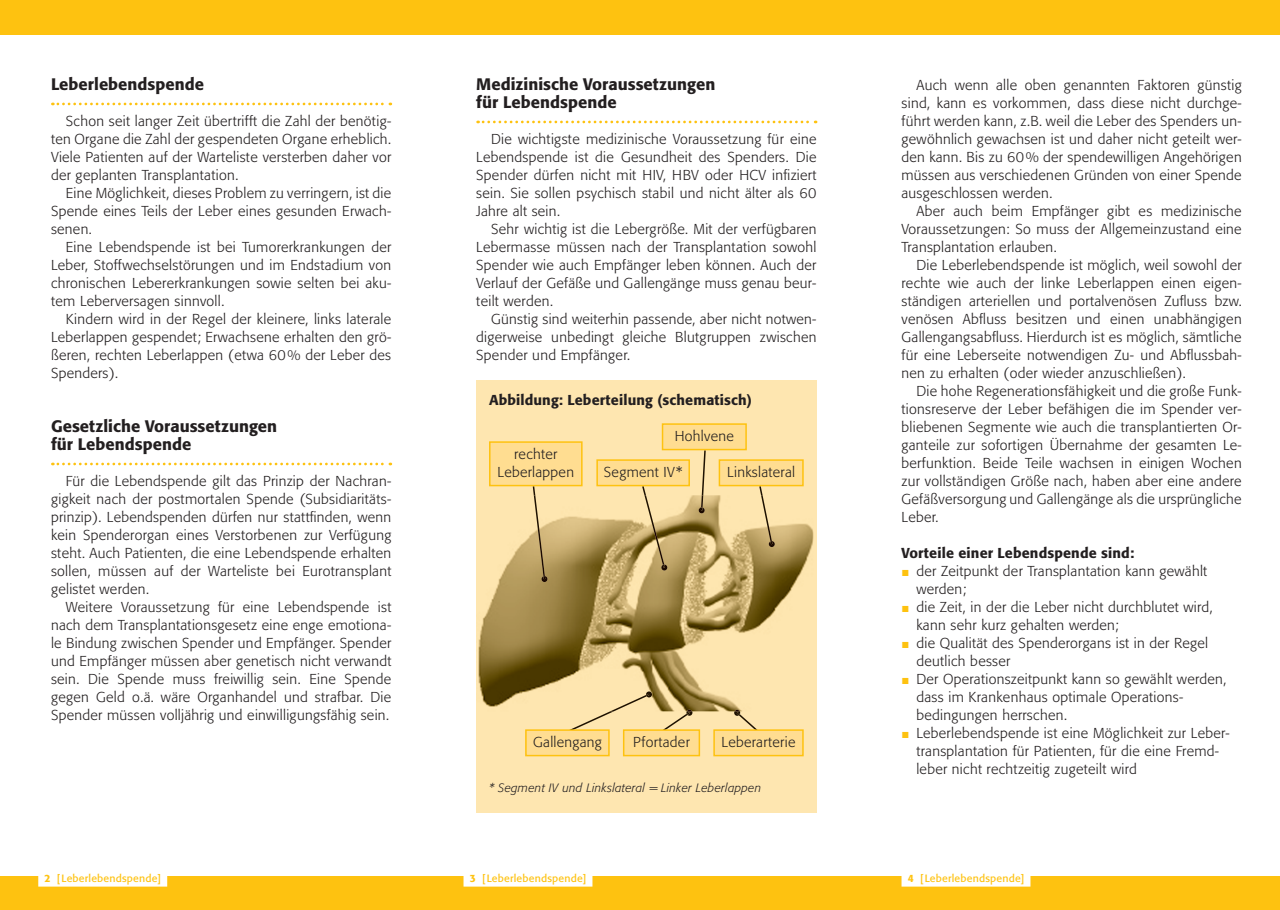
<style>
.page{position:relative;width:1280px;height:910px;background:#fff}
.page>*{position:absolute;margin:0;border:0;box-sizing:border-box;transform-origin:0 0}
.t1{font:500 16.5px/18px "Formata BQ";color:#231f20}
.t2{font:300 14.25px/18px "Formata BQ";letter-spacing:.02em;color:#231f20;text-align:justify}
.t3{font:500 14.25px "Formata BQ";letter-spacing:.01em;color:#231f20}
.t4{font:italic 300 12px "Formata BQ";letter-spacing:.02em;color:#231f20}
.t5{font:10.5px "Formata BQ";letter-spacing:.02em;color:#fec210}
.s1{font-family:"European Pi Three";font-weight:400;color:#fec210}
.s2{font-weight:500}
</style>
<div class="page">
<div style="left:0;top:0;width:1280px;height:34px;background:#fec210"></div>
<div style="left:0;top:876px;width:1280px;height:34px;background:#fec210"></div>
<div style="left:476px;top:380px;width:340px;height:432px;background:#fee6b0"></div>
<div style="left:901px;top:875px;width:129px;height:12px;background:#fff"></div>
<div style="left:463px;top:875px;width:129px;height:12px;background:#fff"></div>
<div style="left:38px;top:875px;width:129px;height:12px;background:#fff"></div>
<svg style="left:478px;top:121px;width:338px;height:2px"></svg>
<svg style="left:52px;top:103px;width:339px;height:2px"></svg>
<svg style="left:52px;top:463px;width:339px;height:2px"></svg>
<img style="left:478px;top:495px;width:335px;height:216px">
<svg style="left:533px;top:486px;width:2px;height:9px"></svg>
<img style="left:534px;top:495px;width:11px;height:81px">
<svg style="left:541px;top:576px;width:6px;height:6px"></svg>
<svg style="left:661px;top:710px;width:31px;height:19px"></svg>
<svg style="left:734px;top:710px;width:25px;height:19px"></svg>
<svg style="left:571px;top:711px;width:43px;height:18px"></svg>
<img style="left:610px;top:695px;width:37px;height:16px">
<svg style="left:646px;top:691px;width:6px;height:6px"></svg>
<svg style="left:642px;top:486px;width:4px;height:9px"></svg>
<img style="left:644px;top:495px;width:20px;height:70px">
<svg style="left:661px;top:564px;width:6px;height:6px"></svg>
<svg style="left:759px;top:486px;width:4px;height:9px"></svg>
<img style="left:761px;top:495px;width:11px;height:46px">
<svg style="left:769px;top:541px;width:6px;height:6px"></svg>
<svg style="left:699px;top:450px;width:7px;height:63px"></svg>
<div style="left:490px;top:442px;width:92px;height:44px;background:#ffdd91"></div>
<div style="left:489px;top:441px;width:94px;height:45px;border:2px solid #fec210"></div>
<div style="left:597px;top:460px;width:92px;height:26px;background:#ffdd91"></div>
<div style="left:596px;top:459px;width:94px;height:27px;border:2px solid #fec210"></div>
<div style="left:662px;top:424px;width:84px;height:26px;background:#ffdd91"></div>
<div style="left:662px;top:423px;width:85px;height:27px;border:2px solid #fec210"></div>
<div style="left:719px;top:460px;width:84px;height:26px;background:#ffdd91"></div>
<div style="left:719px;top:459px;width:85px;height:27px;border:2px solid #fec210"></div>
<div style="left:624px;top:730px;width:75px;height:26px;background:#ffdd91"></div>
<div style="left:623px;top:729px;width:77px;height:27px;border:2px solid #fec210"></div>
<div style="left:526px;top:730px;width:83px;height:26px;background:#ffdd91"></div>
<div style="left:525px;top:729px;width:85px;height:27px;border:2px solid #fec210"></div>
<div style="left:714px;top:730px;width:89px;height:26px;background:#ffdd91"></div>
<div style="left:713px;top:729px;width:91px;height:27px;border:2px solid #fec210"></div>
<p class="t1" style="left:51px;top:77px;width:155px">Leberlebendspende</p>
<p class="t2" style="left:51px;top:113px;width:342px;text-indent:15px">Schon seit langer Zeit übertrifft die Zahl der benötig&shy;ten Organe die Zahl der gespendeten Organe erheblich.<br>Viele Patienten auf der Warteliste versterben daher vor der geplanten Transplantation.</p>
<p class="t2" style="left:51px;top:185px;width:342px;text-indent:15px">Eine Möglichkeit, dieses Problem zu verringern, ist die Spende eines Teils der Leber eines gesunden Erwach&shy;senen.</p>
<p class="t2" style="left:51px;top:239px;width:342px;text-indent:15px">Eine Lebendspende ist bei Tumorerkrankungen der Leber, Stoffwechselstörungen und im Endstadium von chronischen Lebererkrankungen sowie selten bei aku&shy;tem Leberversagen sinnvoll.</p>
<p class="t2" style="left:51px;top:311px;width:342px;text-indent:15px">Kindern wird in der Regel der kleinere, links laterale Leberlappen gespendet; Erwachsene erhalten den grö&shy;ßeren, rechten Leberlappen (etwa 60% der Leber des Spenders).</p>
<p class="t1" style="left:51px;top:419px;width:228px">Gesetzliche Voraussetzungen für Lebendspende</p>
<p class="t2" style="left:51px;top:473px;width:342px;text-indent:15px">Für die Lebendspende gilt das Prinzip der Nachran&shy;gigkeit nach der postmortalen Spende (Subsidiaritäts&shy;prinzip). Lebendspenden dürfen nur stattfinden, wenn kein Spenderorgan eines Verstorbenen zur Verfügung steht. Auch Patienten, die eine Lebendspende erhalten sollen, müssen auf der Warteliste bei Eurotransplant gelistet werden.</p>
<p class="t2" style="left:51px;top:599px;width:342px;text-indent:15px">Weitere Voraussetzung für eine Lebendspende ist nach dem Transplantationsgesetz eine enge emotiona&shy;le Bindung zwischen Spender und Empfänger. Spender und Empfänger müssen aber genetisch nicht verwandt sein. Die Spende muss freiwillig sein. Eine Spende gegen Geld o.ä. wäre Organhandel und strafbar. Die Spender müssen volljährig und einwilligungsfähig sein.</p>
<p class="t1" style="left:476px;top:77px;width:240px">Medizinische Voraussetzungen für Lebendspende</p>
<p class="t2" style="left:476px;top:131px;width:342px;text-indent:15px">Die wichtigste medizinische Voraussetzung für eine Lebendspende ist die Gesundheit des Spenders. Die Spender dürfen nicht mit HIV, HBV oder HCV infiziert sein. Sie sollen psychisch stabil und nicht älter als 60<br>Jahre alt sein.</p>
<p class="t2" style="left:476px;top:221px;width:342px;text-indent:15px">Sehr wichtig ist die Lebergröße. Mit der verfügbaren Lebermasse müssen nach der Transplantation sowohl Spender wie auch Empfänger leben können. Auch der Verlauf der Gefäße und Gallengänge muss genau beur&shy;teilt werden.</p>
<p class="t2" style="left:476px;top:311px;width:342px;text-indent:15px">Günstig sind weiterhin passende, aber nicht notwen&shy;digerweise unbedingt gleiche Blutgruppen zwischen Spender und Empfänger.</p>
<p class="t3" style="left:489px;top:394px;width:264px">Abbildung: Leberteilung (schematisch)</p>
<p class="t2" style="left:498px;top:446px;width:78px;text-align:center">rechter<br>Leberlappen</p>
<p class="t2" style="left:675px;top:428px;width:61px">Hohlvene</p>
<p class="t2" style="left:727px;top:464px;width:69px">Linkslateral</p>
<p class="t2" style="left:604px;top:464px;width:80px">Segment IV*</p>
<p class="t2" style="left:533px;top:734px;width:70px">Gallengang</p>
<p class="t2" style="left:633px;top:734px;width:58px">Pfortader</p>
<p class="t2" style="left:722px;top:734px;width:75px">Leberarterie</p>
<p class="t4" style="left:489px;top:783px;width:274px">* Segment IV und Linkslateral = Linker Leberlappen</p>
<p class="t2" style="left:901px;top:77px;width:342px;text-indent:15px">Auch wenn alle oben genannten Faktoren günstig sind, kann es vorkommen, dass diese nicht durchge&shy;führt werden kann, z.B. weil die Leber des Spenders un&shy;gewöhnlich gewachsen ist und daher nicht geteilt wer&shy;den kann. Bis zu 60% der spendewilligen Angehörigen müssen aus verschiedenen Gründen von einer Spende ausgeschlossen werden.</p>
<p class="t2" style="left:901px;top:203px;width:342px;text-indent:15px">Aber auch beim Empfänger gibt es medizinische Voraussetzungen: So muss der Allgemeinzustand eine Transplantation erlauben.</p>
<p class="t2" style="left:901px;top:257px;width:342px;text-indent:15px">Die Leberlebendspende ist möglich, weil sowohl der rechte wie auch der linke Leberlappen einen eigen&shy;ständigen arteriellen und portalvenösen Zufluss bzw. venösen Abfluss besitzen und einen unabhängigen Gallengangsabfluss. Hierdurch ist es möglich, sämtliche für eine Leberseite notwendigen Zu- und Abflussbah&shy;nen zu erhalten (oder wieder anzuschließen).</p>
<p class="t2" style="left:901px;top:383px;width:342px;text-indent:15px">Die hohe Regenerationsfähigkeit und die große Funk&shy;tionsreserve der Leber befähigen die im Spender ver&shy;bliebenen Segmente wie auch die transplantierten Or&shy;ganteile zur sofortigen Übernahme der gesamten Le&shy;berfunktion. Beide Teile wachsen in einigen Wochen zur vollständigen Größe nach, haben aber eine andere Gefäßversorgung und Gallengänge als die ursprüngliche Leber.</p>
<p class="t3" style="left:901px;top:547px;width:234px">Vorteile einer Lebendspende sind:</p>
<p class="t2" style="left:916px;top:563px;width:292px;text-indent:-15px"><span class="s1">-</span> der Zeitpunkt der Transplantation kann gewählt werden;</p>
<p class="t2" style="left:916px;top:599px;width:298px;text-indent:-15px"><span class="s1">-</span> die Zeit, in der die Leber nicht durchblutet wird, kann sehr kurz gehalten werden;</p>
<p class="t2" style="left:916px;top:635px;width:293px;text-indent:-15px"><span class="s1">-</span> die Qualität des Spenderorgans ist in der Regel deutlich besser</p>
<p class="t2" style="left:916px;top:671px;width:312px;text-align:left;text-indent:-15px"><span class="s1">-</span> Der Operationszeitpunkt kann so gewählt werden, dass im Krankenhaus optimale Operations&shy;bedingungen herrschen.</p>
<p class="t2" style="left:916px;top:725px;width:315px;text-align:left;text-indent:-15px"><span class="s1">-</span> Leberlebendspende ist eine Möglichkeit zur Leber&shy;transplantation für Patienten, für die eine Fremd&shy;leber nicht rechtzeitig zugeteilt wird</p>
<p class="t5" style="left:45px;top:874px;width:118px"><span class="s2">2</span> [Leberlebendspende]</p>
<p class="t5" style="left:470px;top:874px;width:118px"><span class="s2">3</span> [Leberlebendspende]</p>
<p class="t5" style="left:908px;top:874px;width:118px"><span class="s2">4</span> [Leberlebendspende]</p>
</div>
